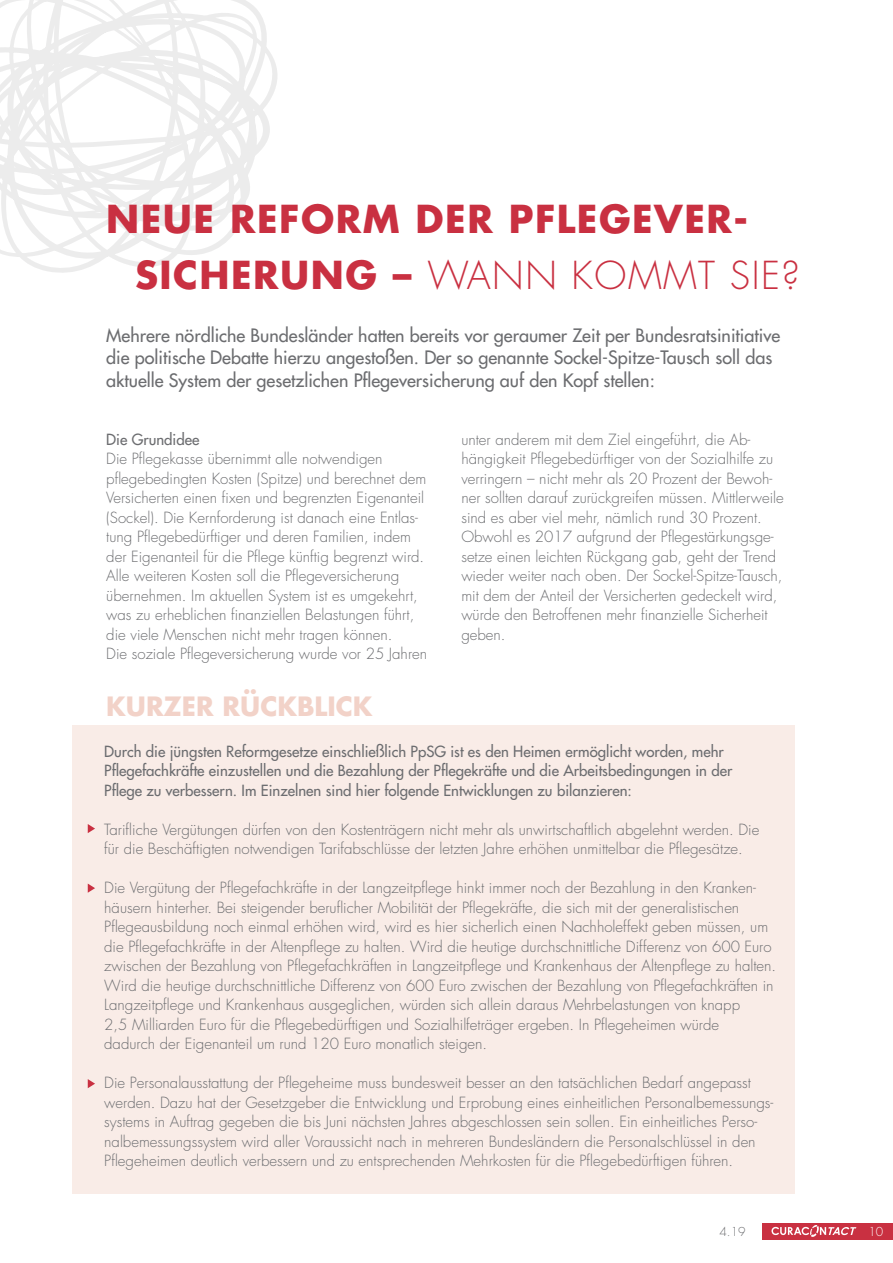
<style>
.page{position:relative;width:893px;height:1263px;background:#fff}
.page>*{position:absolute;margin:0;border:0;box-sizing:border-box;transform-origin:0 0}
.t1{font:700 37.5px/55.5px "Futura";letter-spacing:.04em;color:#c93041}
.t2{font:700 25.8px "Futura";color:#f2d2c8}
.t3{font:18px/22.5px "Futura";color:#6c6d70}
.t4{font:300 15px/19.5px "Futura";color:#6c6d70}
.t5{font:15px/19.5px "Futura";color:#6c6d70}
.t6{font:300 12px "Futura";color:#6c6d70}
.t7{font:300 12px "Futura";color:#fff}
.s1{font-weight:300}
</style>
<div class="page">
<div style="left:762px;top:1223px;width:131px;height:16px;background:#c93041"></div>
<svg style="left:771px;top:1225px;width:85px;height:12px"></svg>
<svg style="left:0;top:0;width:277px;height:273px"></svg>
<div style="left:72px;top:726px;width:723px;height:468px;background:#f9ece7"></div>
<svg style="left:88px;top:883px;width:7px;height:10px"></svg>
<svg style="left:88px;top:824px;width:7px;height:9px"></svg>
<svg style="left:88px;top:1079px;width:7px;height:9px"></svg>
<h1 class="t1" style="left:135px;top:191px;width:666px;text-indent:-29px">NEUE REFORM DER PFLEGEVER-<br>SICHERUNG – <span class="s1">WANN KOMMT SIE?</span></h1>
<p class="t3" style="left:106px;top:324px;width:675px">Mehrere nördliche Bundesländer hatten bereits vor geraumer Zeit per Bundesratsinitiative die politische Debatte hierzu angestoßen. Der so genannte Sockel-Spitze-Tausch soll das aktuelle System der gesetzlichen Pflegeversicherung auf den Kopf stellen:</p>
<p class="t5" style="left:106px;top:429px;width:95px">Die Grundidee</p>
<p class="t4" style="left:106px;top:449px;width:322px">Die Pflegekasse übernimmt alle notwendigen pflegebedingten Kosten (Spitze) und berechnet dem Versicherten einen fixen und begrenzten Eigenanteil (Sockel). Die Kernforderung ist danach eine Entlas&shy;tung Pflegebedürftiger und deren Familien, indem der Eigenanteil für die Pflege künftig begrenzt wird.<br>Alle weiteren Kosten soll die Pflegeversicherung übernehmen. Im aktuellen System ist es umgekehrt, was zu erheblichen finanziellen Belastungen führt, die viele Menschen nicht mehr tragen können.<br>Die soziale Pflegeversicherung wurde vor 25 Jahren</p>
<h2 class="t2" style="left:106px;top:688px;width:268px">KURZER RÜCKBLICK</h2>
<p class="t4" style="left:461px;top:430px;width:324px">unter anderem mit dem Ziel eingeführt, die Ab&shy;hängigkeit Pflegebedürftiger von der Sozialhilfe zu verringern – nicht mehr als 20 Prozent der Bewoh&shy;ner sollten darauf zurückgreifen müssen. Mittlerweile sind es aber viel mehr, nämlich rund 30 Prozent.<br>Obwohl es 2017 aufgrund der Pflegestärkungsge&shy;setze einen leichten Rückgang gab, geht der Trend wieder weiter nach oben. Der Sockel-Spitze-Tausch, mit dem der Anteil der Versicherten gedeckelt wird, würde den Betroffenen mehr finanzielle Sicherheit geben.</p>
<p class="t5" style="left:104px;top:741px;width:629px">Durch die jüngsten Reformgesetze einschließlich PpSG ist es den Heimen ermöglicht worden, mehr<br>Pflegefachkräfte einzustellen und die Bezahlung der Pflegekräfte und die Arbeitsbedingungen in der<br>Pflege zu verbessern. Im Einzelnen sind hier folgende Entwicklungen zu bilanzieren:</p>
<p class="t4" style="left:104px;top:820px;width:657px">Tarifliche Vergütungen dürfen von den Kostenträgern nicht mehr als unwirtschaftlich abgelehnt werden. Die für die Beschäftigten notwendigen Tarifabschlüsse der letzten Jahre erhöhen unmittelbar die Pflegesätze.</p>
<p class="t4" style="left:104px;top:878px;width:673px">Die Vergütung der Pflegefachkräfte in der Langzeitpflege hinkt immer noch der Bezahlung in den Kranken&shy;häusern hinterher. Bei steigender beruflicher Mobilität der Pflegekräfte, die sich mit der generalistischen Pflegeausbildung noch einmal erhöhen wird, wird es hier sicherlich einen Nachholeffekt geben müssen, um die Pflegefachkräfte in der Altenpflege zu halten. Wird die heutige durchschnittliche Differenz von 600 Euro zwischen der Bezahlung von Pflegefachkräften in Langzeitpflege und Krankenhaus der Altenpflege zu halten.<br>Wird die heutige durchschnittliche Differenz von 600 Euro zwischen der Bezahlung von Pflegefachkräften in Langzeitpflege und Krankenhaus ausgeglichen, würden sich allein daraus Mehrbelastungen von knapp<br>2,5 Milliarden Euro für die Pflegebedürftigen und Sozialhilfeträger ergeben. In Pflegeheimen würde<br>dadurch der Eigenanteil um rund 120 Euro monatlich steigen.</p>
<p class="t4" style="left:104px;top:1073px;width:671px">Die Personalausstattung der Pflegeheime muss bundesweit besser an den tatsächlichen Bedarf angepasst werden. Dazu hat der Gesetzgeber die Entwicklung und Erprobung eines einheitlichen Personalbemessungs&shy;systems in Auftrag gegeben die bis Juni nächsten Jahres abgeschlossen sein sollen. Ein einheitliches Perso&shy;nalbemessungssystem wird aller Voraussicht nach in mehreren Bundesländern die Personalschlüssel in den Pflegeheimen deutlich verbessern und zu entsprechenden Mehrkosten für die Pflegebedürftigen führen.</p>
<p class="t6" style="left:719px;top:1223px;width:28px">4.19</p>
<p class="t7" style="left:868px;top:1223px;width:16px">10</p>
</div>
